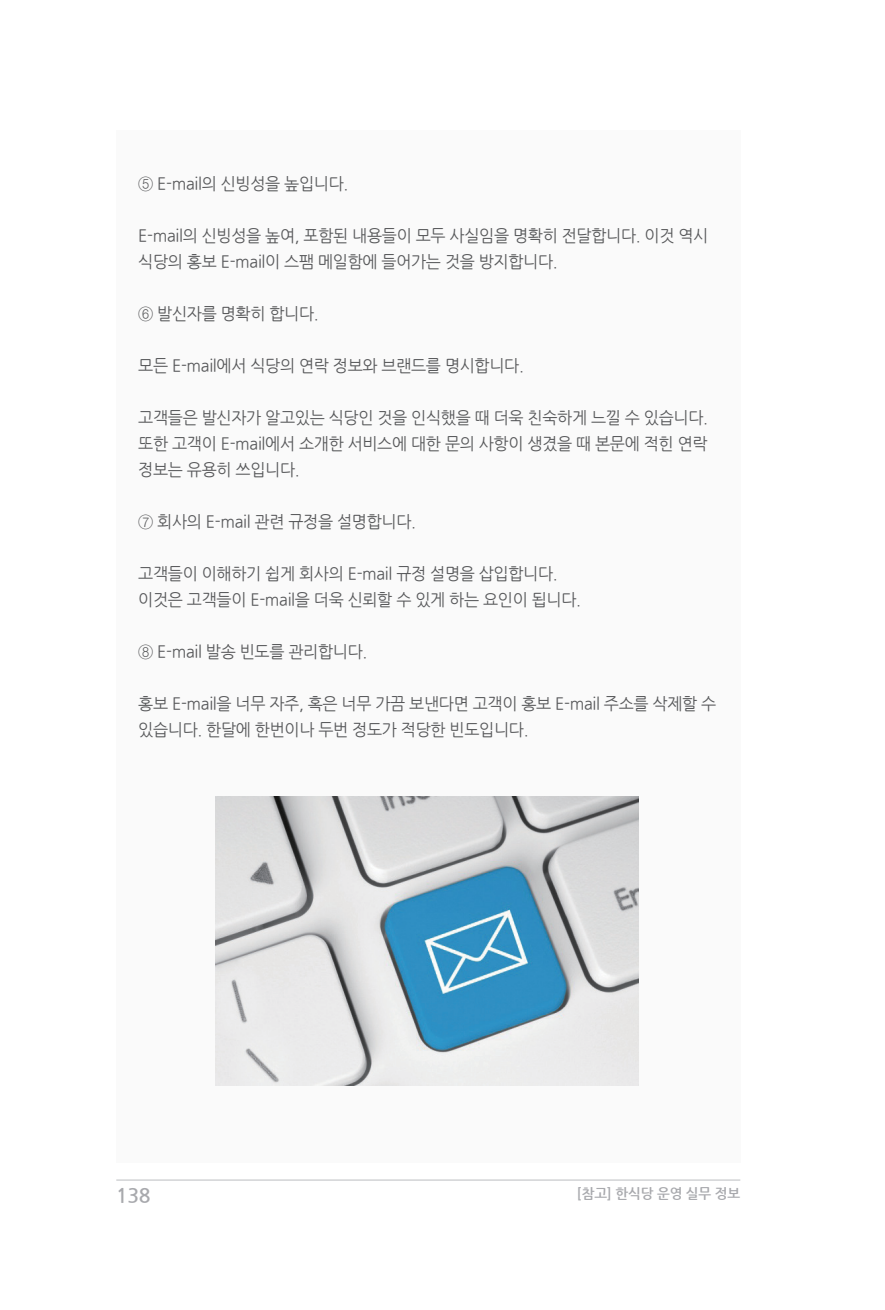
<style>
.page{position:relative;width:885px;height:1310px;background:#fff}
.page>*{position:absolute;margin:0;border:0;box-sizing:border-box;transform-origin:0 0}
.t1{font:700 20px "Nanum Gothic";color:#a8a9ad}
.본문{font:16.6px/26px "Nanum Gothic";letter-spacing:-.02em;color:#57585a}
.위치선정_좌{font:700 14px "Nanum Gothic";letter-spacing:-.01em;color:#a8a9ad}
</style>
<div class="page">
<hr style="left:116px;top:1179px;width:624px;height:1px;background:#bcbdc0">
<div style="left:116px;top:130px;width:624px;height:1032px;background:#fafafa"></div>
<img style="left:215px;top:797px;width:423px;height:288px">
<p class="본문" style="left:138px;top:170px;width:211px">⑤ E-mail의 신빙성을 높입니다.</p>
<p class="본문" style="left:138px;top:222px;width:571px">E-mail의 신빙성을 높여, 포함된 내용들이 모두 사실임을 명확히 전달합니다. 이것 역시 식당의 홍보 E-mail이 스팸 메일함에 들어가는 것을 방지합니다.</p>
<p class="본문" style="left:138px;top:300px;width:182px">⑥ 발신자를 명확히 합니다.</p>
<p class="본문" style="left:138px;top:352px;width:387px">모든 E-mail에서 식당의 연락 정보와 브랜드를 명시합니다.</p>
<p class="본문" style="left:138px;top:404px;width:571px;text-align:justify">고객들은 발신자가 알고있는 식당인 것을 인식했을 때 더욱 친숙하게 느낄 수 있습니다. 또한 고객이 E-mail에서 소개한 서비스에 대한 문의 사항이 생겼을 때 본문에 적힌 연락 정보는 유용히 쓰입니다.</p>
<p class="본문" style="left:138px;top:508px;width:279px">⑦ 회사의 E-mail 관련 규정을 설명합니다.</p>
<p class="본문" style="left:138px;top:560px;width:421px">고객들이 이해하기 쉽게 회사의 E-mail 규정 설명을 삽입합니다.</p>
<p class="본문" style="left:138px;top:586px;width:444px">이것은 고객들이 E-mail을 더욱 신뢰할 수 있게 하는 요인이 됩니다.</p>
<p class="본문" style="left:138px;top:638px;width:230px">⑧ E-mail 발송 빈도를 관리합니다.</p>
<p class="본문" style="left:138px;top:690px;width:579px">홍보 E-mail을 너무 자주, 혹은 너무 가끔 보낸다면 고객이 홍보 E-mail 주소를 삭제할 수 있습니다. 한달에 한번이나 두번 정도가 적당한 빈도입니다.</p>
<p class="t1" style="left:116px;top:1186px;width:36px">138</p>
<p class="위치선정_좌" style="left:577px;top:1186px;width:165px">[참고] 한식당 운영 실무 정보</p>
</div>
